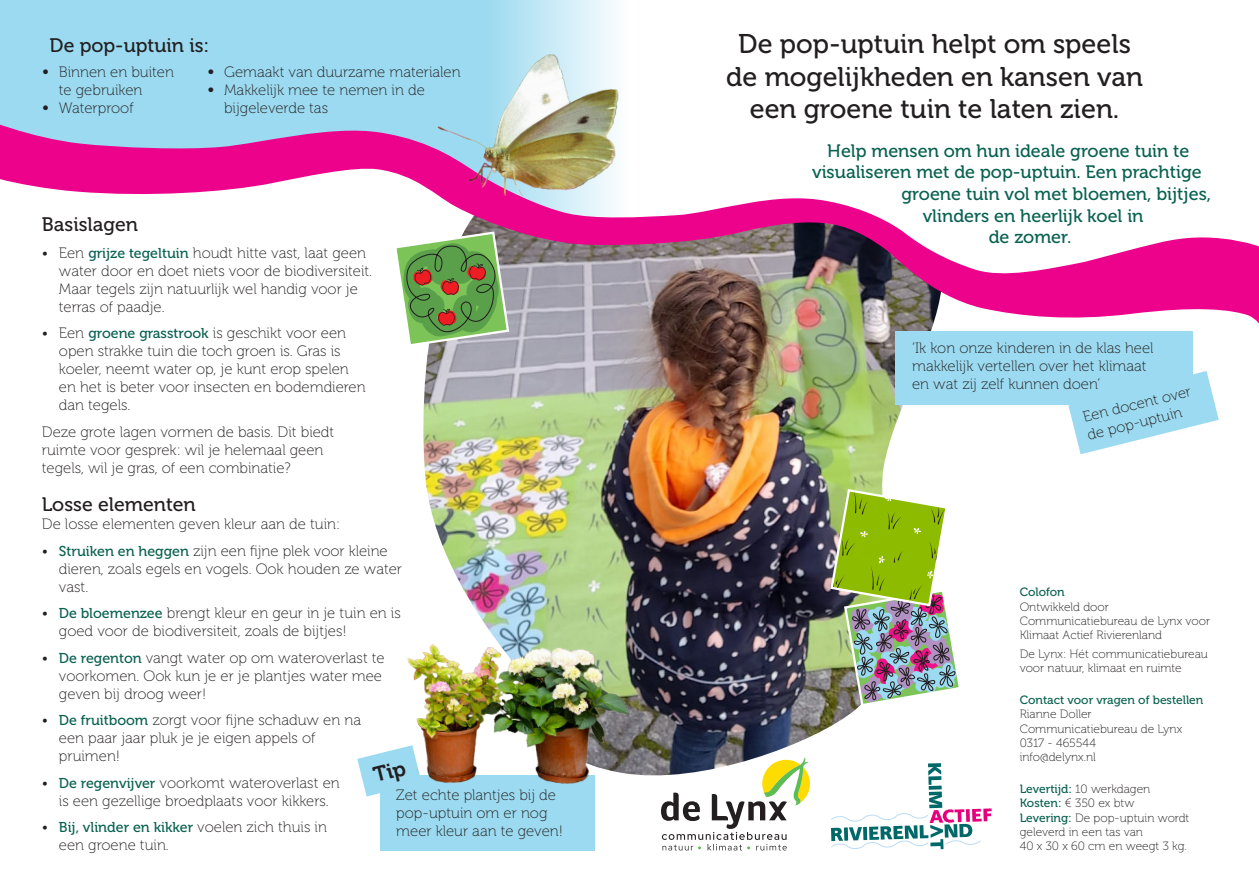
<style>
.page{position:relative;width:1259px;height:893px;background:#fff}
.page>*{position:absolute;margin:0;border:0;box-sizing:border-box;transform-origin:0 0}
.Kop_1{font:27px/32.4px "Museo 500";color:#231f20;text-align:center}
.Kop_2{font:19.5px "Museo 500";color:#231f20}
.Kop_2-2{font:18px "Museo 500";color:#096151}
.Broodtekst{font:15px/18px "Museo 100";color:#231f20}
.t1{font:14.25px "Museo 500";color:#096151}
.Broodtekst-2{font:12px/14.4px "Museo 100";color:#231f20}
.kop_3{font:12px/14.4px "Museo 100";color:#231f20}
.kop_3-2{font:12px "Museo 500";color:#096151}
.s1{font-size:18px}
.s2{font-family:"Museo 500";font-size:14.25px;color:#096151}
.s3{font-family:"Museo 100";font-size:15px;color:#231f20}
.s4{font-family:"Museo 500";color:#096151}
</style>
<div class="page">
<svg style="left:0;top:0;width:614px;height:117px;background:#9fdbf0"></svg>
<img style="left:423px;top:352px;width:480px;height:424px">
<svg style="left:0;top:117px;width:1259px;height:235px"></svg>
<svg style="left:1068px;top:371px;width:150px;height:83px"></svg>
<div style="left:895px;top:331px;width:297px;height:74px;background:#9bdaf0"></div>
<img style="left:428px;top:43px;width:199px;height:170px">
<svg style="left:831px;top:763px;width:160px;height:87px"></svg>
<svg style="left:661px;top:757px;width:149px;height:93px"></svg>
<div style="left:380px;top:775px;width:214px;height:75px;background:#9bdaf0"></div>
<img style="left:829px;top:488px;width:130px;height:220px">
<svg style="left:393px;top:230px;width:117px;height:118px"></svg>
<img style="left:407px;top:635px;width:229px;height:159px">
<svg style="left:357px;top:745px;width:64px;height:51px"></svg>
<p class="Kop_2" style="left:50px;top:34px;width:161px">De pop-uptuin is:</p>
<p class="Broodtekst" style="left:59px;top:63px;width:117px;text-indent:-17px"><span class="s1">•</span> Binnen en buiten te gebruiken</p>
<p class="Broodtekst" style="left:42px;top:99px;width:93px"><span class="s1">•</span> Waterproof</p>
<p class="Broodtekst" style="left:207px;top:63px;width:255px"><span class="s1">•</span> Gemaakt van duurzame materialen</p>
<p class="Broodtekst" style="left:224px;top:81px;width:202px;text-indent:-17px"><span class="s1">•</span> Makkelijk mee te nemen in de bijgeleverde tas</p>
<p class="Kop_2" style="left:42px;top:214px;width:98px">Basislagen</p>
<p class="Broodtekst" style="left:59px;top:244px;width:315px;text-indent:-17px">• Een <span class="s2">grijze tegeltuin</span> houdt hitte vast, laat geen water door en doet niets voor de biodiversiteit.<br>Maar tegels zijn natuurlijk wel handig voor je terras of paadje.</p>
<p class="Broodtekst" style="left:59px;top:325px;width:308px;text-indent:-17px">• Een <span class="s2">groene grasstrook</span> is geschikt voor een open strakke tuin die toch groen is. Gras is koeler, neemt water op, je kunt erop spelen en het is beter voor insecten en bodemdieren dan tegels.</p>
<p class="Broodtekst" style="left:42px;top:423px;width:294px">Deze grote lagen vormen de basis. Dit biedt ruimte voor gesprek: wil je helemaal geen tegels, wil je gras, of een combinatie?</p>
<p class="Kop_2" style="left:42px;top:494px;width:155px">Losse elementen</p>
<p class="Broodtekst" style="left:42px;top:516px;width:300px">De losse elementen geven kleur aan de tuin:</p>
<p class="Broodtekst" style="left:59px;top:542px;width:344px;text-indent:-17px">• <span class="s2">Struiken en heggen</span> zijn een fijne plek voor kleine dieren, zoals egels en vogels. Ook houden ze water vast.</p>
<p class="Broodtekst" style="left:59px;top:605px;width:343px;text-indent:-17px">• <span class="s2">De bloemenzee</span> brengt kleur en geur in je tuin en is goed voor de biodiversiteit, zoals de bijtjes!</p>
<p class="Broodtekst" style="left:59px;top:649px;width:327px;text-indent:-17px">• <span class="s2">De regenton</span> vangt water op om wateroverlast te voorkomen. Ook kun je er je plantjes water mee geven bij droog weer!</p>
<p class="Broodtekst" style="left:59px;top:712px;width:304px;text-indent:-17px">• <span class="s2">De fruitboom</span> zorgt voor fijne schaduw en na een paar jaar pluk je je eigen appels of pruimen!</p>
<p class="Broodtekst" style="left:42px;top:774px;width:299px;text-align:center">• <span class="s2">De regenvijver</span> voorkomt wateroverlast en is een gezellige broedplaats voor kikkers.</p>
<p class="t1" style="left:42px;top:820px;width:286px"><span class="s3">•</span> Bij, vlinder en kikker <span class="s3">voelen zich thuis in</span></p>
<p class="Broodtekst" style="left:59px;top:837px;width:111px">een groene tuin.</p>
<p class="Broodtekst" style="left:396px;top:787px;width:168px">Zet echte plantjes bij de pop-uptuin om er nog meer kleur aan te geven!</p>
<p class="Kop_1" style="left:726px;top:28px;width:418px">De pop-uptuin helpt om speels de mogelijkheden en kansen van een groene tuin te laten zien.</p>
<p class="Kop_2-2" style="left:827px;top:141px;width:363px">Help mensen om hun ideale groene tuin te</p>
<p class="Kop_2-2" style="left:812px;top:162px;width:391px">visualiseren met de pop-uptuin. Een prachtige</p>
<p class="Kop_2-2" style="left:901px;top:184px;width:311px">groene tuin vol met bloemen, bijtjes,</p>
<p class="Kop_2-2" style="left:922px;top:206px;width:222px">vlinders en heerlijk koel in</p>
<p class="Kop_2-2" style="left:988px;top:227px;width:84px">de zomer.</p>
<p class="Broodtekst" style="left:912px;top:339px;width:243px">‘Ik kon onze kinderen in de klas heel makkelijk vertellen over het klimaat en wat zij zelf kunnen doen’</p>
<p class="Broodtekst" style="left:1081px;top:409px;width:112px;rotate:-14deg">Een docent over de pop-uptuin</p>
<p class="kop_3-2" style="left:1019px;top:585px;width:46px">Colofon</p>
<p class="Broodtekst-2" style="left:1019px;top:600px;width:192px">Ontwikkeld door<br>Communicatiebureau de Lynx voor<br>Klimaat Actief Rivierenland</p>
<p class="kop_3" style="left:1019px;top:647px;width:190px">De Lynx: Hét communicatiebureau voor natuur, klimaat en ruimte</p>
<p class="kop_3-2" style="left:1019px;top:693px;width:185px">Contact voor vragen of bestellen</p>
<p class="Broodtekst-2" style="left:1019px;top:707px;width:164px">Rianne Doller<br>Communicatiebureau de Lynx<br>0317 - 465544<br>info@delynx.nl</p>
<p class="Broodtekst-2" style="left:1019px;top:782px;width:132px"><span class="s4">Levertijd:</span> 10 werkdagen</p>
<p class="Broodtekst-2" style="left:1019px;top:796px;width:116px"><span class="s4">Kosten:</span> € 350 ex btw</p>
<p class="Broodtekst-2" style="left:1019px;top:811px;width:171px"><span class="s4">Levering:</span> De pop-uptuin wordt geleverd in een tas van<br>40 x 30 x 60 cm en weegt 3 kg.</p>
</div>
